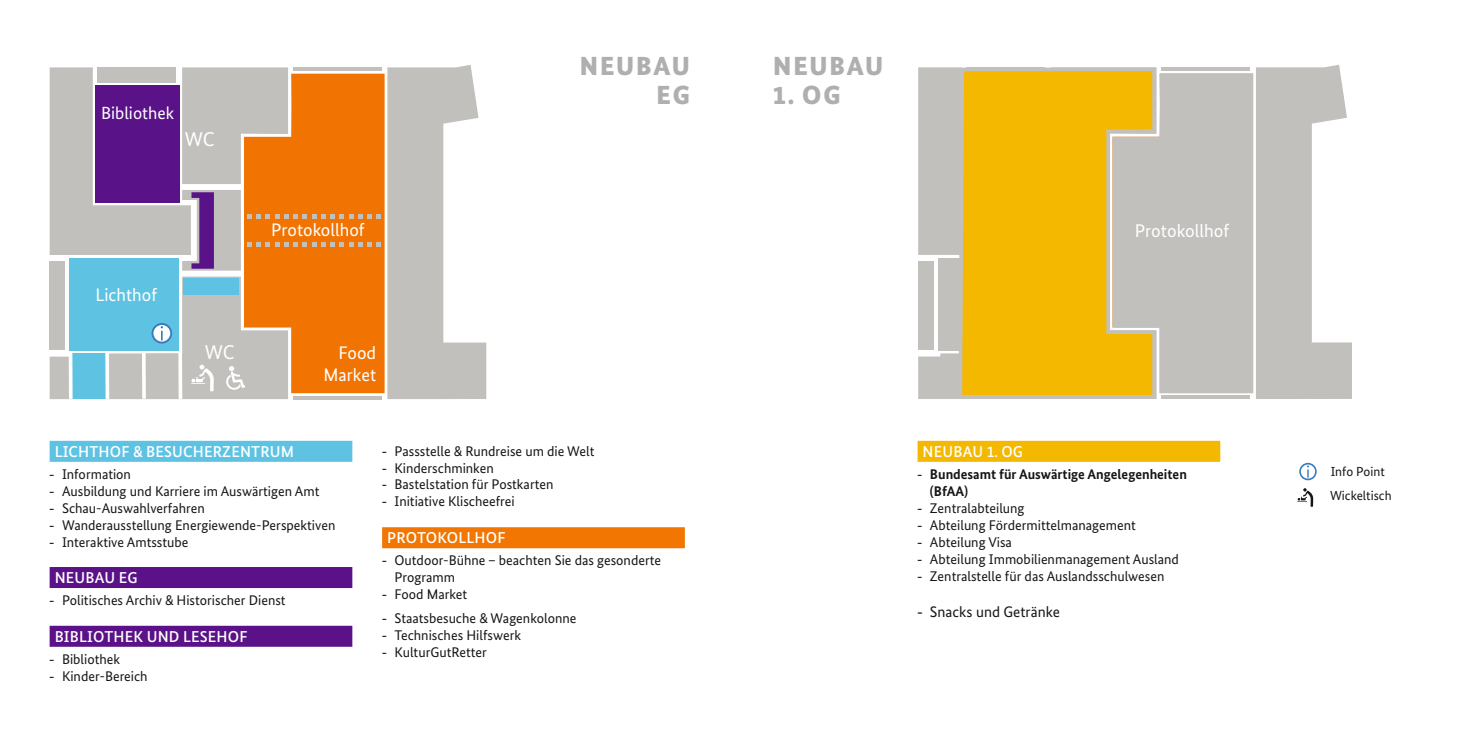
<style>
.page{position:relative;width:1469px;height:735px;background:#fff}
.page>*{position:absolute;margin:0;border:0;box-sizing:border-box;transform-origin:0 0}
.t1{font:900 26.25px/28.7px "Bundes Sans";letter-spacing:.07em;color:#b0afaf;text-align:right}
.t2{font:19.95px "Bundes Sans";color:#fff}
.t3{font:18.38px "Bundes Sans";color:#fff}
.t4{font:18.2px/21.7px "Bundes Sans";color:#fff;text-align:right}
.t5{font:17.68px "Bundes Sans";color:#fff}
.t6{font:500 15.75px "Bundes Sans";letter-spacing:.01em;color:#fff}
.t7{font:15.22px "Bundes Sans";color:#151616}
.t8{font:14px/17px "Bundes Sans";color:#151616}
.t9{font:700 14px/17px "Bundes Sans";color:#151616}
.t10{font:13.12px/24.2px "Bundes Sans";color:#151616}
.s1{font-family:"Arial"}
.s2{font-family:"Arial";font-weight:400}
</style>
<div class="page">
<div style="left:918px;top:261px;width:15px;height:88px;background:#c2c0bd"></div>
<svg style="left:918px;top:276px;width:238px;height:123px"></svg>
<hr style="left:1161px;top:67px;width:89px;height:3px;background:#c2c0bd">
<hr style="left:1161px;top:395px;width:89px;height:4px;background:#c2c0bd">
<div style="left:918px;top:67px;width:331px;height:203px;background:#c2c0bd"></div>
<div style="left:937px;top:258px;width:110px;height:92px;background:#c2c0bd"></div>
<div style="left:942px;top:355px;width:105px;height:41px;background:#c2c0bd"></div>
<div style="left:1155px;top:73px;width:98px;height:320px;background:#c2c0bd"></div>
<svg style="left:958px;top:68px;width:197px;height:330px;background:#eaba26"></svg>
<svg style="left:1256px;top:64px;width:96px;height:335px"></svg>
<div style="left:244px;top:73px;width:140px;height:320px;background:#f17402"></div>
<div style="left:50px;top:261px;width:15px;height:88px;background:#c2c0bd"></div>
<hr style="left:293px;top:67px;width:89px;height:3px;background:#c2c0bd">
<hr style="left:293px;top:396px;width:89px;height:3px;background:#c2c0bd">
<div style="left:69px;top:258px;width:110px;height:92px;background:#5ec3e2"></div>
<svg style="left:50px;top:67px;width:331px;height:203px;background:#d4a174"></svg>
<div style="left:95px;top:85px;width:84px;height:118px;background:#5a1288"></div>
<svg style="left:50px;top:276px;width:238px;height:123px"></svg>
<svg style="left:387px;top:65px;width:100px;height:334px"></svg>
<div style="left:50px;top:440px;width:302px;height:21px;background:#5ec3e2"></div>
<div style="left:50px;top:566px;width:302px;height:21px;background:#5b1288"></div>
<div style="left:50px;top:625px;width:302px;height:21px;background:#5b1288"></div>
<div style="left:382px;top:527px;width:303px;height:21px;background:#f17602"></div>
<div style="left:917px;top:440px;width:303px;height:21px;background:#f4b800"></div>
<svg style="left:1299px;top:462px;width:17px;height:18px"></svg>
<svg style="left:1300px;top:464px;width:15px;height:14px"></svg>
<svg style="left:1306px;top:465px;width:2px;height:12px"></svg>
<svg style="left:1297px;top:488px;width:16px;height:18px"></svg>
<p class="t5" style="left:101px;top:102px;width:75px">Bibliothek</p>
<h2 class="t2" style="left:185px;top:126px;width:31px">WC</h2>
<h3 class="t4" style="left:95px;top:283px;width:63px">Lichthof</h3>
<h2 class="t2" style="left:205px;top:340px;width:31px">WC</h2>
<h3 class="t4" style="left:271px;top:218px;width:95px">Protokollhof</h3>
<h3 class="t4" style="left:323px;top:342px;width:54px">Food<br>Market</h3>
<h1 class="t1" style="left:580px;top:51px;width:112px">NEUBAU<br>EG</h1>
<h1 class="t1" style="left:773px;top:51px;width:112px">NEUBAU</h1>
<h1 class="t1" style="left:773px;top:80px;width:69px">1. OG</h1>
<p class="t6" style="left:55px;top:441px;width:241px">LICHTHOF &amp; BESUCHERZENTRUM</p>
<p class="t8" style="left:50px;top:465px;width:83px"><span class="s1">-</span> Information</p>
<p class="t8" style="left:50px;top:482px;width:271px"><span class="s1">-</span> Ausbildung und Karriere im Auswärtigen Amt</p>
<p class="t8" style="left:50px;top:499px;width:157px"><span class="s1">-</span> Schau-Auswahlverfahren</p>
<p class="t8" style="left:50px;top:516px;width:287px"><span class="s1">-</span> Wanderausstellung Energiewende-Perspektiven</p>
<p class="t8" style="left:50px;top:533px;width:140px"><span class="s1">-</span> Interaktive Amtsstube</p>
<p class="t6" style="left:55px;top:567px;width:84px">NEUBAU EG</p>
<p class="t8" style="left:50px;top:591px;width:237px"><span class="s1">-</span> Politisches Archiv &amp; Historischer Dienst</p>
<p class="t6" style="left:55px;top:626px;width:194px">BIBLIOTHEK UND LESEHOF</p>
<p class="t8" style="left:50px;top:650px;width:72px"><span class="s1">-</span> Bibliothek</p>
<p class="t8" style="left:50px;top:667px;width:100px"><span class="s1">-</span> Kinder-Bereich</p>
<p class="t8" style="left:382px;top:442px;width:214px"><span class="s1">-</span> Passstelle &amp; Rundreise um die Welt</p>
<p class="t8" style="left:382px;top:459px;width:113px"><span class="s1">-</span> Kinderschminken</p>
<p class="t8" style="left:382px;top:476px;width:173px"><span class="s1">-</span> Bastelstation für Postkarten</p>
<p class="t8" style="left:382px;top:492px;width:134px"><span class="s1">-</span> Initiative Klischeefrei</p>
<p class="t6" style="left:387px;top:528px;width:120px">PROTOKOLLHOF</p>
<p class="t8" style="left:394px;top:551px;width:268px;text-indent:-12px"><span class="s1">-</span> Outdoor-Bühne – beachten Sie das gesonderte<br>Programm</p>
<p class="t8" style="left:382px;top:585px;width:87px"><span class="s1">-</span> Food Market</p>
<p class="t8" style="left:382px;top:609px;width:196px"><span class="s1">-</span> Staatsbesuche &amp; Wagenkolonne</p>
<p class="t8" style="left:382px;top:626px;width:140px"><span class="s1">-</span> Technisches Hilfswerk</p>
<p class="t8" style="left:382px;top:643px;width:106px"><span class="s1">-</span> KulturGutRetter</p>
<h3 class="t3" style="left:1134px;top:219px;width:96px">Protokollhof</h3>
<p class="t6" style="left:922px;top:441px;width:102px">NEUBAU 1. OG</p>
<p class="t9" style="left:930px;top:465px;width:258px;text-indent:-12px"><span class="s2">-</span> Bundesamt für Auswärtige Angelegenheiten (BfAA)</p>
<p class="t8" style="left:917px;top:499px;width:109px"><span class="s1">-</span> Zentralabteilung</p>
<p class="t8" style="left:917px;top:516px;width:220px"><span class="s1">-</span> Abteilung Fördermittelmanagement</p>
<p class="t8" style="left:917px;top:533px;width:96px"><span class="s1">-</span> Abteilung Visa</p>
<p class="t8" style="left:917px;top:550px;width:263px"><span class="s1">-</span> Abteilung Immobilienmanagement Ausland</p>
<p class="t8" style="left:917px;top:567px;width:248px"><span class="s1">-</span> Zentralstelle für das Auslandsschulwesen</p>
<p class="t7" style="left:917px;top:602px;width:144px"><span class="s1">-</span> Snacks und Getränke</p>
<p class="t10" style="left:1329px;top:459px;width:63px">Info Point<br>Wickeltisch</p>
</div>
